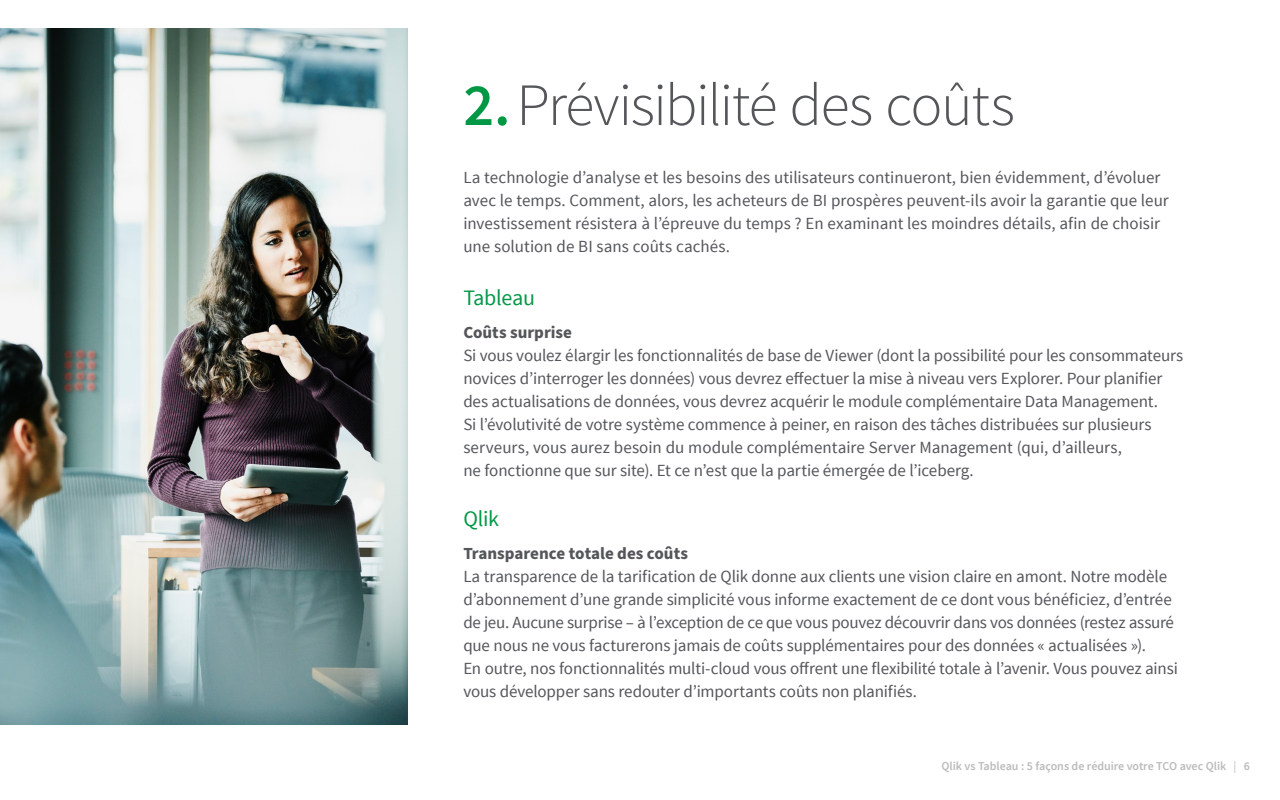
<style>
.page{position:relative;width:1280px;height:800px;background:#fff}
.page>*{position:absolute;margin:0;border:0;box-sizing:border-box;transform-origin:0 0}
.t1{font:300 60px "Source Sans Pro";letter-spacing:-.025em;color:#54565a}
.t2{font:22px "Source Sans Pro";letter-spacing:-.015em;color:#009845}
.t3{font:17px/23px "Source Sans Pro";letter-spacing:-.005em;color:#54565a}
.t4{font:700 17px "Source Sans Pro";color:#54565a}
.t5{font:600 12px "Source Sans Pro";letter-spacing:-.005em;color:#bbbbbd}
.s1{font-weight:600;color:#009845}
.s2{font-weight:400}
</style>
<div class="page">
<img style="left:0;top:29px;width:408px;height:696px">
<h1 class="t1" style="left:463px;top:69px;width:553px"><span class="s1">2.</span>Prévisibilité des coûts</h1>
<p class="t3" style="left:463px;top:166px;width:707px">La technologie d’analyse et les besoins des utilisateurs continueront, bien évidemment, d’évoluer avec le temps. Comment, alors, les acheteurs de BI prospères peuvent-ils avoir la garantie que leur investissement résistera à l’épreuve du temps ? En examinant les moindres détails, afin de choisir une solution de BI sans coûts cachés.</p>
<p class="t2" style="left:463px;top:284px;width:73px">Tableau</p>
<p class="t4" style="left:463px;top:321px;width:110px">Coûts surprise</p>
<p class="t3" style="left:463px;top:344px;width:721px">Si vous voulez élargir les fonctionnalités de base de Viewer (dont la possibilité pour les consommateurs novices d’interroger les données) vous devrez effectuer la mise à niveau vers Explorer. Pour planifier des actualisations de données, vous devrez acquérir le module complémentaire Data Management.<br>Si l’évolutivité de votre système commence à peiner, en raison des tâches distribuées sur plusieurs serveurs, vous aurez besoin du module complémentaire Server Management (qui, d’ailleurs,<br>ne fonctionne que sur site). Et ce n’est que la partie émergée de l’iceberg.</p>
<p class="t2" style="left:463px;top:505px;width:37px">Qlik</p>
<p class="t4" style="left:463px;top:542px;width:226px">Transparence totale des coûts</p>
<p class="t3" style="left:463px;top:565px;width:716px">La transparence de la tarification de Qlik donne aux clients une vision claire en amont. Notre modèle d’abonnement d’une grande simplicité vous informe exactement de ce dont vous bénéficiez, d’entrée de jeu. Aucune surprise – à l’exception de ce que vous pouvez découvrir dans vos données (restez assuré que nous ne vous facturerons jamais de coûts supplémentaires pour des données « actualisées »).<br>En outre, nos fonctionnalités multi-cloud vous offrent une flexibilité totale à l’avenir. Vous pouvez ainsi vous développer sans redouter d’importants coûts non planifiés.</p>
<p class="t5" style="left:941px;top:758px;width:310px">Qlik vs Tableau : 5 façons de réduire votre TCO avec Qlik <span class="s2">|</span> 6</p>
</div>
